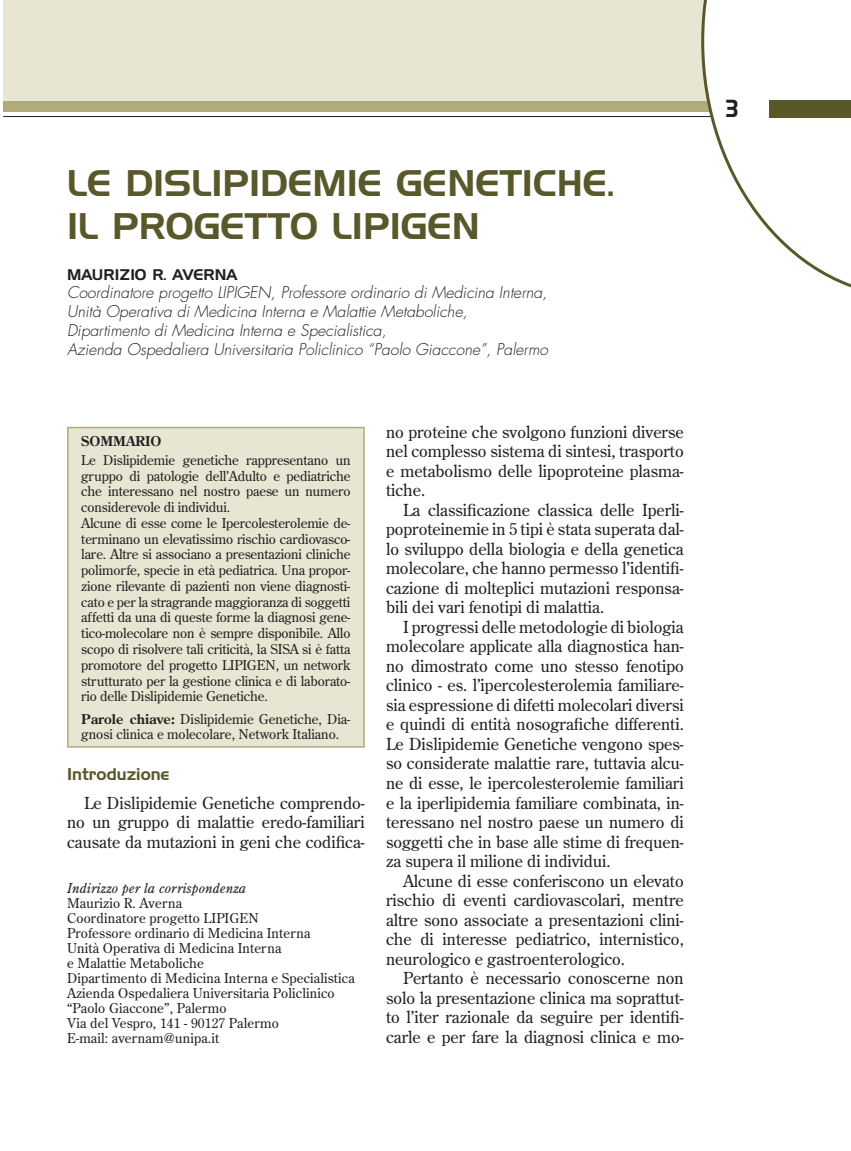
<style>
.page{position:relative;width:851px;height:1151px;background:#fff}
.page>*{position:absolute;margin:0;border:0;box-sizing:border-box;transform-origin:0 0}
.t1{font:36px/42px "Handel Gothic BT";color:#58582a}
.t2{font:24px "Handel Gothic BT";color:#231f20;scale:.8 1}
.t3{font:16.5px/19.5px "Century Old Style Std";color:#231f20;text-align:justify}
.t4{font:16.5px "Handel Gothic BT";color:#58582a}
.t5{font:italic 300 15.75px/18.8px "Futura Std";color:#231f20}
.t6{font:15px "Handel Gothic BT";color:#231f20}
.t7{font:13.5px/15.8px "Century Old Style Std";letter-spacing:-.01em;color:#231f20}
.t8{font:13.5px/15px "Century Old Style Std";letter-spacing:.01em;color:#231f20}
.t9{font:italic 13.5px "Century Old Style Std";letter-spacing:.01em;color:#231f20}
.t10{font:700 13.5px "Century Old Style Std";color:#231f20}
.s1{font-weight:700}
</style>
<div class="page">
<div style="left:3px;top:0;width:848px;height:101px;background:#e7e6d3"></div>
<hr style="left:3px;top:116px;width:848px;height:1px;background:#231f20">
<div style="left:3px;top:101px;width:848px;height:10px;background:#b1aa7d"></div>
<svg style="left:701px;top:0;width:150px;height:288px"></svg>
<div style="left:769px;top:100px;width:82px;height:17px;background:#58582a"></div>
<div style="left:68px;top:427px;width:296px;height:319px;background:#e7e6d3"></div>
<div style="left:67px;top:426px;width:298px;height:321px;border:2px solid #b1aa7d"></div>
<h1 class="t1" style="left:67px;top:162px;width:549px">LE DISLIPIDEMIE GENETICHE.<br>IL PROGETTO LIPIGEN</h1>
<p class="t6" style="left:67px;top:265px;width:171px">MAURIZIO R. AVERNA</p>
<p class="t5" style="left:67px;top:283px;width:482px">Coordinatore progetto LIPIGEN, Professore ordinario di Medicina Interna, Unità Operativa di Medicina Interna e Malattie Metaboliche, Dipartimento di Medicina Interna e Specialistica,<br>Azienda Ospedaliera Universitaria Policlinico “Paolo Giaccone”, Palermo</p>
<p class="t10" style="left:81px;top:432px;width:82px">Sommario</p>
<p class="t7" style="left:81px;top:451px;width:271px">Le Dislipidemie genetiche rappresentano un gruppo di patologie dell’Adulto e pediatriche che interessano nel nostro paese un numero considerevole di individui.<br>Alcune di esse come le Ipercolesterolemie de&shy;terminano un elevatissimo rischio cardiovasco&shy;lare. Altre si associano a presentazioni cliniche polimorfe, specie in età pediatrica. Una propor&shy;zione rilevante di pazienti non viene diagnosti&shy;cato e per la stragrande maggioranza di soggetti affetti da una di queste forme la diagnosi gene&shy;tico-molecolare non è sempre disponibile. Allo scopo di risolvere tali criticità, la SISA si è fatta promotore del progetto LIPIGEN, un network strutturato per la gestione clinica e di laborato&shy;rio delle Dislipidemie Genetiche.</p>
<p class="t7" style="left:81px;top:711px;width:271px;line-height:15px"><span class="s1">Parole chiave:</span> Dislipidemie Genetiche, Dia&shy;gnosi clinica e molecolare, Network Italiano.</p>
<p class="t4" style="left:67px;top:763px;width:104px">INTRODUZIONE</p>
<p class="t3" style="left:67px;top:792px;width:299px;text-indent:17px">Le Dislipidemie Genetiche comprendo&shy;no un gruppo di malattie eredo-familiari causate da mutazioni in geni che codifica-</p>
<p class="t9" style="left:67px;top:879px;width:181px">Indirizzo per la corrispondenza</p>
<p class="t8" style="left:67px;top:895px;width:289px">Maurizio R. Averna<br>Coordinatore progetto LIPIGEN<br>Professore ordinario di Medicina Interna<br>Unità Operativa di Medicina Interna<br>e Malattie Metaboliche<br>Dipartimento di Medicina Interna e Specialistica Azienda Ospedaliera Universitaria Policlinico “Paolo Giaccone”, Palermo<br>Via del Vespro, 141 - 90127 Palermo<br>E-mail: avernam@unipa.it</p>
<p class="t3" style="left:386px;top:421px;width:299px">no proteine che svolgono funzioni diverse nel complesso sistema di sintesi, trasporto e metabolismo delle lipoproteine plasma&shy;tiche.</p>
<p class="t3" style="left:386px;top:499px;width:299px;text-indent:17px">La classificazione classica delle Iperli&shy;poproteinemie in 5 tipi è stata superata dal&shy;lo sviluppo della biologia e della genetica molecolare, che hanno permesso l’identifi&shy;cazione di molteplici mutazioni responsa&shy;bili dei vari fenotipi di malattia.</p>
<p class="t3" style="left:386px;top:616px;width:299px;text-indent:17px">I progressi delle metodologie di biologia molecolare applicate alla diagnostica han&shy;no dimostrato come uno stesso fenotipo clinico - es. l’ipercolesterolemia familiare&shy;sia espressione di difetti molecolari diversi e quindi di entità nosografiche differenti.<br>Le Dislipidemie Genetiche vengono spes&shy;so considerate malattie rare, tuttavia alcu&shy;ne di esse, le ipercolesterolemie familiari e la iperlipidemia familiare combinata, in&shy;teressano nel nostro paese un numero di soggetti che in base alle stime di frequen&shy;za supera il milione di individui.</p>
<p class="t3" style="left:386px;top:870px;width:299px;text-indent:17px">Alcune di esse conferiscono un elevato rischio di eventi cardiovascolari, mentre altre sono associate a presentazioni clini&shy;che di interesse pediatrico, internistico, neurologico e gastroenterologico.</p>
<p class="t3" style="left:386px;top:967px;width:299px;text-indent:17px">Pertanto è necessario conoscerne non solo la presentazione clinica ma soprattut&shy;to l’iter razionale da seguire per identifi&shy;carle e per fare la diagnosi clinica e mo-</p>
<h2 class="t2" style="left:726px;top:94px;width:17px">3</h2>
</div>
